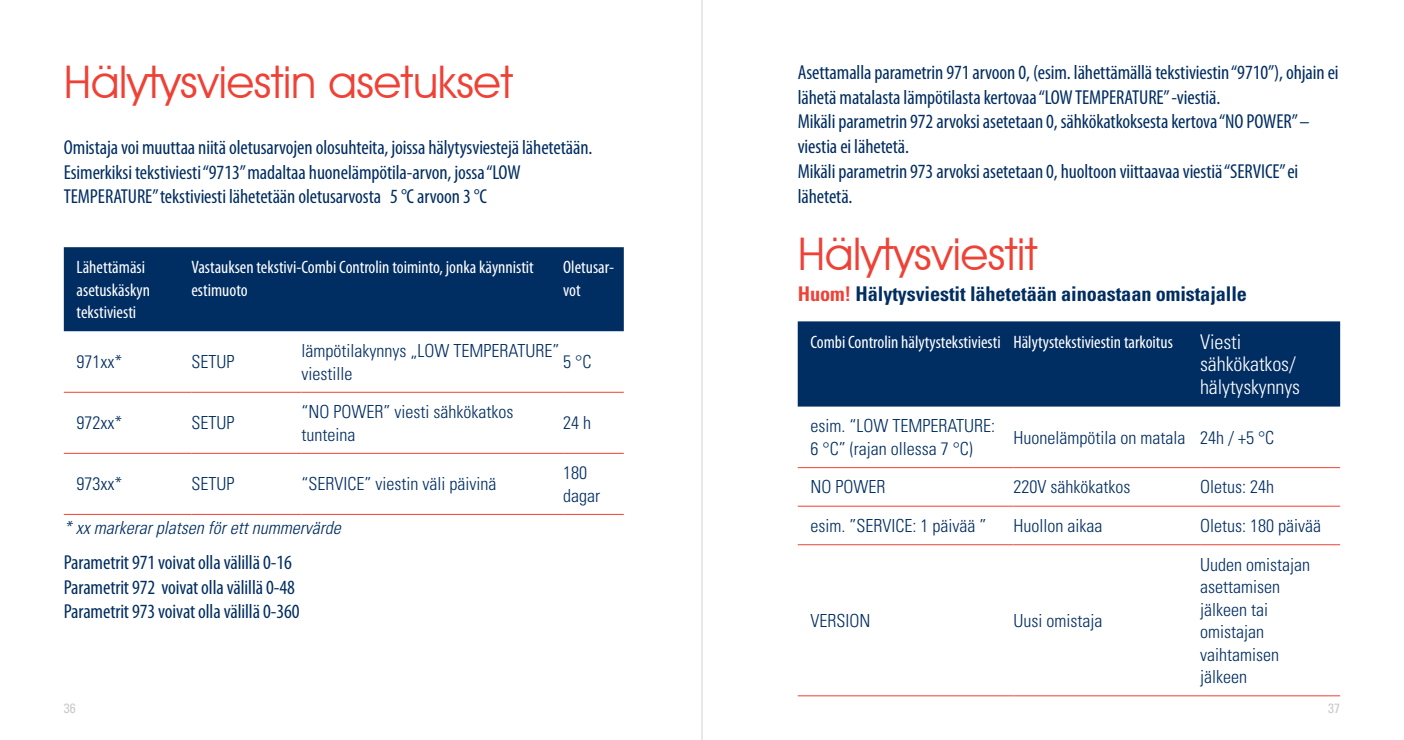
<style>
.page{position:relative;width:1404px;height:740px;background:#fff}
.page>*{position:absolute;margin:0;border:0;box-sizing:border-box;transform-origin:0 0}
.t1{font:45px "Avant Garde IT Cby BT";letter-spacing:-.005em;color:#ef4135}
.t2{font:condensed 20.25px/24.8px "Myriad Pro";letter-spacing:-.005em;color:#002d62}
.t3{font:700 condensed 20.25px "Univers LT Std";letter-spacing:-.005em;color:#002d62}
.t4{font:300 condensed 20.25px/22.5px "Univers LT Std";letter-spacing:-.005em;color:#fff}
.t5{font:300 condensed 18px/22.5px "Univers LT Std";color:#002d62}
.t6{font:condensed 18px/22.5px "Myriad Pro";color:#fff}
.t7{font:italic 300 condensed 18px "Univers LT Std";color:#002d62}
.t8{font:condensed 13.5px "Univers LT Std";color:#c9cacc}
.s1{color:#ef4135}
</style>
<div class="page">
<hr style="left:701px;top:0;width:1px;height:740px;background:#d1d3d4">
<div style="left:64px;top:247px;width:559px;height:84px;background:#002d62"></div>
<hr style="left:64px;top:392px;width:127px;height:1px;background:#ef4135">
<hr style="left:191px;top:392px;width:110px;height:1px;background:#ef4135">
<hr style="left:563px;top:392px;width:60px;height:1px;background:#ef4135">
<hr style="left:64px;top:453px;width:127px;height:1px;background:#ef4135">
<hr style="left:191px;top:453px;width:110px;height:1px;background:#ef4135">
<hr style="left:563px;top:453px;width:60px;height:1px;background:#ef4135">
<hr style="left:64px;top:514px;width:127px;height:1px;background:#ef4135">
<hr style="left:191px;top:514px;width:110px;height:1px;background:#ef4135">
<hr style="left:563px;top:514px;width:60px;height:1px;background:#ef4135">
<hr style="left:301px;top:392px;width:262px;height:1px;background:#ef4135">
<hr style="left:301px;top:453px;width:262px;height:1px;background:#ef4135">
<hr style="left:301px;top:514px;width:262px;height:1px;background:#ef4135">
<div style="left:797px;top:321px;width:542px;height:86px;background:#002d62"></div>
<hr style="left:797px;top:467px;width:216px;height:1px;background:#ef4135">
<hr style="left:797px;top:506px;width:216px;height:1px;background:#ef4135">
<hr style="left:1013px;top:467px;width:186px;height:1px;background:#ef4135">
<hr style="left:1013px;top:506px;width:186px;height:1px;background:#ef4135">
<hr style="left:1199px;top:467px;width:140px;height:1px;background:#ef4135">
<hr style="left:1199px;top:506px;width:140px;height:1px;background:#ef4135">
<hr style="left:797px;top:544px;width:216px;height:1px;background:#ef4135">
<hr style="left:797px;top:695px;width:216px;height:1px;background:#ef4135">
<hr style="left:1013px;top:544px;width:186px;height:1px;background:#ef4135">
<hr style="left:1013px;top:695px;width:186px;height:1px;background:#ef4135">
<hr style="left:1199px;top:544px;width:140px;height:1px;background:#ef4135">
<hr style="left:1199px;top:695px;width:140px;height:1px;background:#ef4135">
<h1 class="t1" style="left:64px;top:55px;width:450px">Hälytysviestin asetukset</h1>
<p class="t2" style="left:64px;top:135px;width:530px">Omistaja voi muuttaa niitä oletusarvojen olosuhteita, joissa hälytysviestejä lähetetään.<br>Esimerkiksi tekstiviesti “9713” madaltaa huonelämpötila-arvon, jossa “LOW<br>TEMPERATURE” tekstiviesti lähetetään oletusarvosta 5 °C arvoon 3 °C</p>
<p class="t6" style="left:77px;top:256px;width:75px">Lähettämäsi asetuskäskyn tekstiviesti</p>
<p class="t6" style="left:191px;top:256px;width:344px">Vastauksen tekstivi-Combi Controlin toiminto, jonka käynnistit estimuoto</p>
<p class="t6" style="left:563px;top:256px;width:53px">Oletusar&shy;vot</p>
<p class="t5" style="left:77px;top:351px;width:47px">971xx*</p>
<p class="t5" style="left:191px;top:351px;width:44px">SETUP</p>
<p class="t5" style="left:301px;top:339px;width:259px">lämpötilakynnys „LOW TEMPERATURE” viestille</p>
<p class="t5" style="left:563px;top:351px;width:30px">5 °C</p>
<p class="t5" style="left:77px;top:412px;width:47px">972xx*</p>
<p class="t5" style="left:191px;top:412px;width:44px">SETUP</p>
<p class="t5" style="left:301px;top:400px;width:213px">“NO POWER” viesti sähkökatkos tunteina</p>
<p class="t5" style="left:563px;top:412px;width:29px">24 h</p>
<p class="t5" style="left:77px;top:473px;width:47px">973xx*</p>
<p class="t5" style="left:191px;top:473px;width:44px">SETUP</p>
<p class="t5" style="left:301px;top:473px;width:196px">“SERVICE” viestin väli päivinä</p>
<p class="t5" style="left:563px;top:461px;width:38px">180 dagar</p>
<p class="t7" style="left:64px;top:517px;width:278px">* xx markerar platsen för ett nummervärde</p>
<p class="t2" style="left:64px;top:549px;width:237px">Parametrit 971 voivat olla välillä 0-16<br>Parametrit 972 voivat olla välillä 0-48<br>Parametrit 973 voivat olla välillä 0-360</p>
<p class="t2" style="left:797px;top:60px;width:542px">Asettamalla parametrin 971 arvoon 0, (esim. lähettämällä tekstiviestin “9710”), ohjain ei lähetä matalasta lämpötilasta kertovaa “LOW TEMPERATURE” -viestiä.<br>Mikäli parametrin 972 arvoksi asetetaan 0, sähkökatkoksesta kertova “NO POWER” – viestia ei lähetetä.<br>Mikäli parametrin 973 arvoksi asetetaan 0, huoltoon viittaavaa viestiä “SERVICE” ei lähetetä.</p>
<h1 class="t1" style="left:797px;top:227px;width:241px">Hälytysviestit</h1>
<p class="t3" style="left:797px;top:282px;width:451px"><span class="s1">Huom!</span> Hälytysviestit lähetetään ainoastaan omistajalle</p>
<p class="t6" style="left:810px;top:330px;width:364px">Combi Controlin hälytystekstiviesti Hälytystekstiviestin tarkoitus</p>
<p class="t4" style="left:1199px;top:330px;width:102px">Viesti sähkökatkos/ hälytyskynnys</p>
<p class="t5" style="left:810px;top:415px;width:186px">esim. “LOW TEMPERATURE:<br>6 °C” (rajan ollessa 7 °C)</p>
<p class="t5" style="left:1013px;top:426px;width:262px">Huonelämpötila on matala 24h / +5 °C</p>
<p class="t5" style="left:810px;top:476px;width:76px">NO POWER</p>
<p class="t5" style="left:1013px;top:476px;width:118px">220V sähkökatkos</p>
<p class="t5" style="left:1199px;top:476px;width:75px">Oletus: 24h</p>
<p class="t5" style="left:810px;top:514px;width:177px">esim. ”SERVICE: 1 päivää ”</p>
<p class="t5" style="left:1013px;top:514px;width:90px">Huollon aikaa</p>
<p class="t5" style="left:1199px;top:514px;width:122px">Oletus: 180 päivää</p>
<p class="t5" style="left:810px;top:609px;width:61px">VERSION</p>
<p class="t5" style="left:1013px;top:609px;width:90px">Uusi omistaja</p>
<p class="t5" style="left:1199px;top:553px;width:111px">Uuden omistajan asettamisen jälkeen tai omistajan vaihtamisen jälkeen</p>
<p class="t8" style="left:64px;top:699px;width:13px">36</p>
<p class="t8" style="left:1327px;top:699px;width:13px">37</p>
</div>
